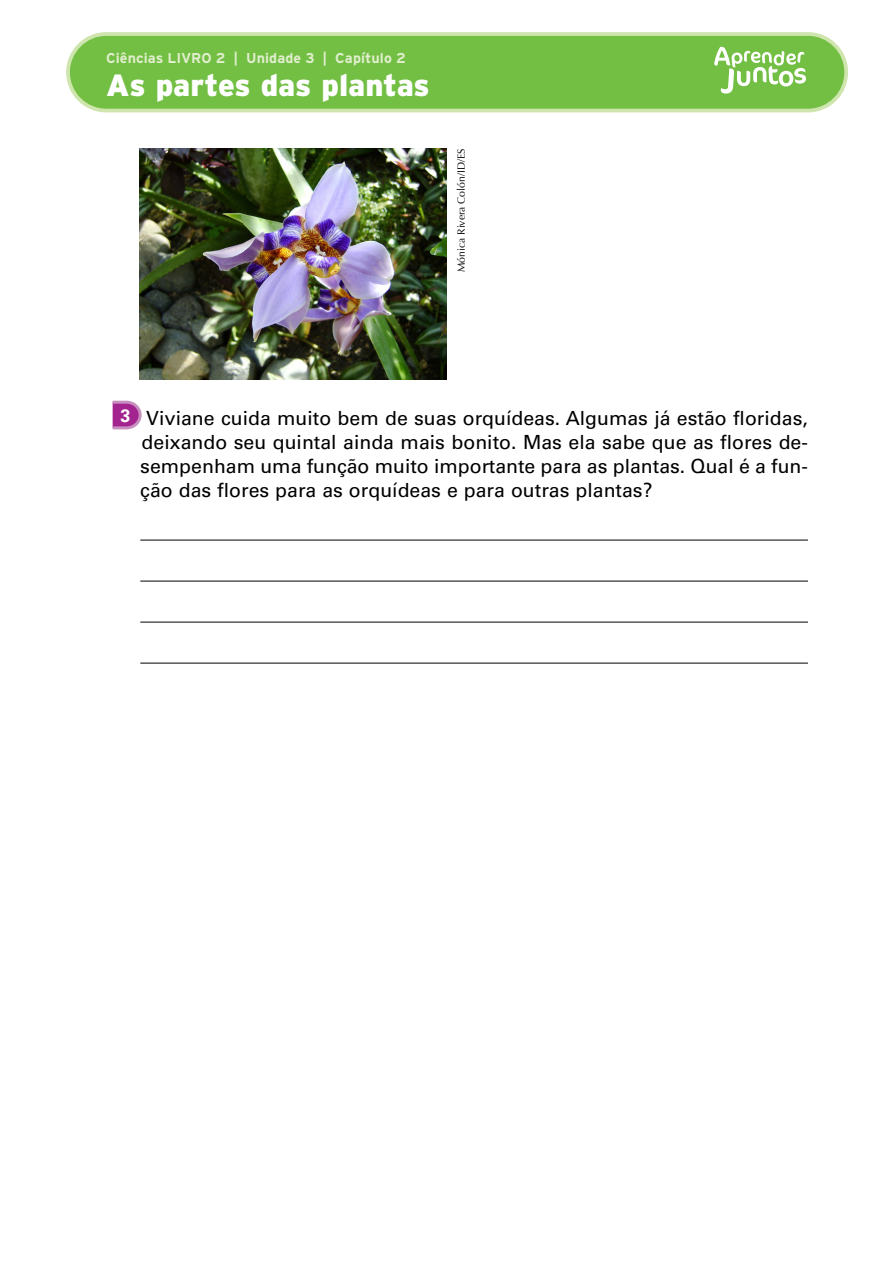
<style>
.page{position:relative;width:893px;height:1263px;background:#fff}
.page>*{position:absolute;margin:0;border:0;box-sizing:border-box;transform-origin:0 0}
.t1{font:900 30.75px "Interstate";letter-spacing:-.005em;color:#fff}
.t2{font:19.5px/24px "Univers LT Std";color:#000;text-align:justify}
.t3{font:700 14.25px "Interstate";letter-spacing:.005em;color:#e1eecd}
.t4{font:10.5px "Optima";color:#000}
</style>
<div class="page">
<div style="left:68px;top:34px;width:778px;height:77px;background:#72bf44;border-radius:38px"></div>
<div style="left:66px;top:32px;width:782px;height:80px;border:4px solid #cfe5ae;border-radius:38px"></div>
<svg style="left:714px;top:47px;width:92px;height:47px"></svg>
<hr style="left:140px;top:540px;width:668px;height:1px;background:#000">
<hr style="left:140px;top:581px;width:668px;height:1px;background:#000">
<hr style="left:140px;top:622px;width:668px;height:1px;background:#000">
<hr style="left:140px;top:663px;width:668px;height:1px;background:#000">
<svg style="left:113px;top:401px;width:29px;height:28px"></svg>
<img style="left:139px;top:149px;width:308px;height:230px">
<p class="t3" style="left:106px;top:50px;width:301px">Ciências LIVRO 2 | Unidade 3 | Capítulo 2</p>
<h1 class="t1" style="left:106px;top:67px;width:325px">As partes das plantas</h1>
<p class="t4" style="left:455px;top:272px;width:125px;rotate:-90deg">Mónica Rivera Colón/ID/ES</p>
<p class="t2" style="left:140px;top:406px;width:669px;text-indent:-20px"><sup>3</sup> Viviane cuida muito bem de suas orquídeas. Algumas já estão floridas, deixando seu quintal ainda mais bonito. Mas ela sabe que as flores de&shy;sempenham uma função muito importante para as plantas. Qual é a fun&shy;ção das flores para as orquídeas e para outras plantas?</p>
</div>
